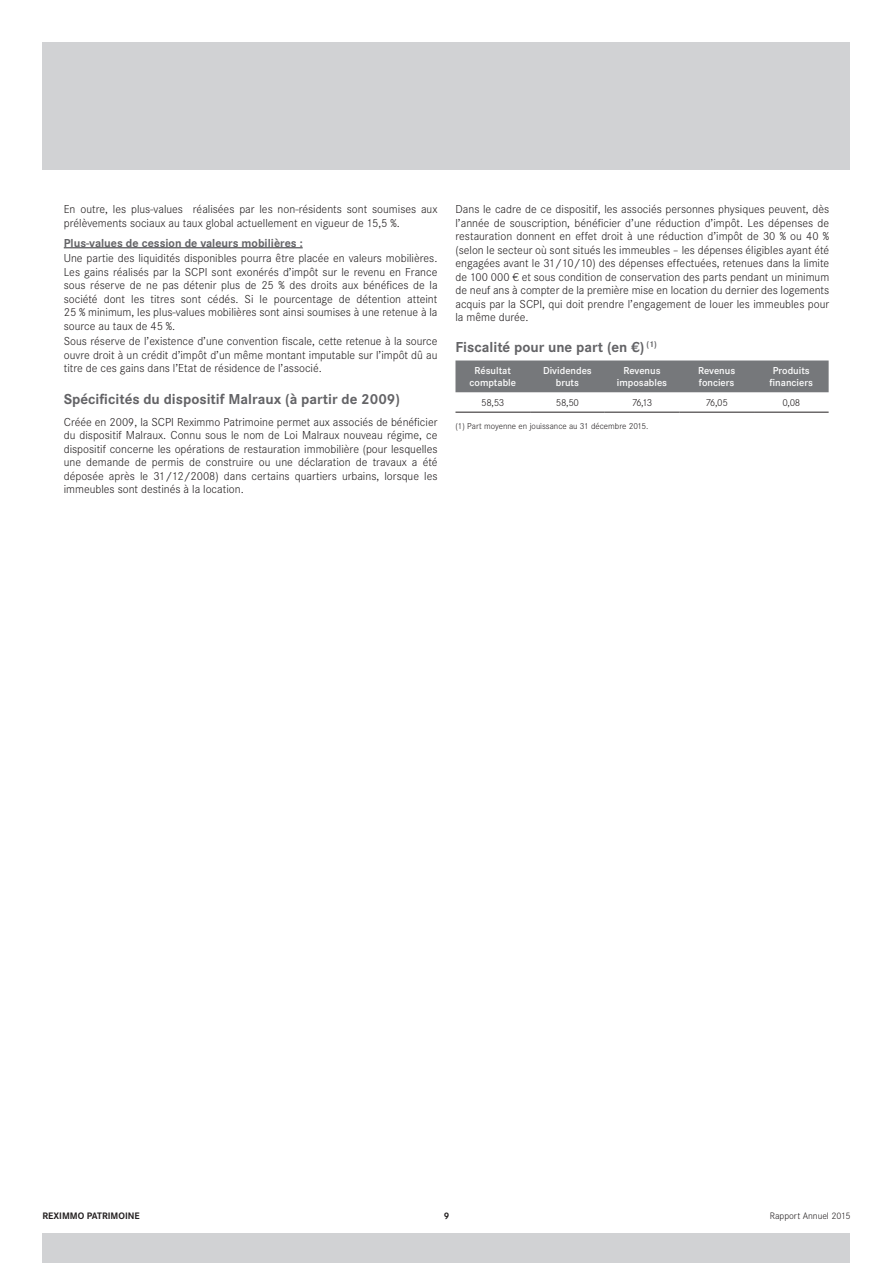
<style>
.page{position:relative;width:893px;height:1263px;background:#fff}
.page>*{position:absolute;margin:0;border:0;box-sizing:border-box;transform-origin:0 0}
.t1{font:700 15px "Corporate S";color:#636366}
.t2{font:300 12px/13.5px "Corporate S";color:#231f20;text-align:justify}
.t3{font:700 12px "Corporate S";color:#636366}
.t4{font:600 10.5px/12px "Corporate S";color:#fff;text-align:center}
.t5{font:300 10.5px "Corporate S";letter-spacing:-.03em;color:#231f20}
.t6{font:700 9.75px "Corporate S";color:#231f20}
.t7{font:300 9.75px "Corporate S";color:#231f20}
.t8{font:300 9px "Corporate S";color:#231f20}
</style>
<div class="page">
<div style="left:43px;top:43px;width:807px;height:127px;background:#d1d2d4"></div>
<div style="left:43px;top:1233px;width:807px;height:30px;background:#d1d2d4"></div>
<hr style="left:64px;top:247px;width:239px;height:1px;background:#636366">
<div style="left:455px;top:360px;width:374px;height:32px;background:#76787b"></div>
<hr style="left:455px;top:412px;width:75px;height:1px;background:#231f20">
<hr style="left:530px;top:412px;width:75px;height:1px;background:#231f20">
<hr style="left:605px;top:412px;width:74px;height:1px;background:#231f20">
<hr style="left:679px;top:412px;width:75px;height:1px;background:#231f20">
<hr style="left:754px;top:412px;width:75px;height:1px;background:#231f20">
<p class="t2" style="left:64px;top:202px;width:375px">En outre, les plus-values réalisées par les non-résidents sont soumises aux prélèvements sociaux au taux global actuellement en vigueur de 15,5 %.</p>
<p class="t3" style="left:64px;top:236px;width:240px">Plus-values de cession de valeurs mobilières :</p>
<p class="t2" style="left:64px;top:251px;width:375px">Une partie des liquidités disponibles pourra être placée en valeurs mobilières.<br>Les gains réalisés par la SCPI sont exonérés d’impôt sur le revenu en France sous réserve de ne pas détenir plus de 25 % des droits aux bénéfices de la société dont les titres sont cédés. Si le pourcentage de détention atteint 25 % minimum, les plus-values mobilières sont ainsi soumises à une retenue à la source au taux de 45 %.</p>
<p class="t2" style="left:64px;top:335px;width:375px">Sous réserve de l’existence d’une convention fiscale, cette retenue à la source ouvre droit à un crédit d’impôt d’un même montant imputable sur l’impôt dû au titre de ces gains dans l’Etat de résidence de l’associé.</p>
<p class="t1" style="left:64px;top:390px;width:338px">Spécificités du dispositif Malraux (à partir de 2009)</p>
<p class="t2" style="left:64px;top:415px;width:375px">Créée en 2009, la SCPI Reximmo Patrimoine permet aux associés de bénéficier du dispositif Malraux. Connu sous le nom de Loi Malraux nouveau régime, ce dispositif concerne les opérations de restauration immobilière (pour lesquelles une demande de permis de construire ou une déclaration de travaux a été déposée après le 31/12/2008) dans certains quartiers urbains, lorsque les immeubles sont destinés à la location.</p>
<p class="t2" style="left:455px;top:202px;width:375px">Dans le cadre de ce dispositif, les associés personnes physiques peuvent, dès l’année de souscription, bénéficier d’une réduction d’impôt. Les dépenses de restauration donnent en effet droit à une réduction d’impôt de 30 % ou 40 % (selon le secteur où sont situés les immeubles – les dépenses éligibles ayant été engagées avant le 31/10/10) des dépenses effectuées, retenues dans la limite de 100 000 € et sous condition de conservation des parts pendant un minimum de neuf ans à compter de la première mise en location du dernier des logements acquis par la SCPI, qui doit prendre l’engagement de louer les immeubles pour la même durée.</p>
<p class="t1" style="left:455px;top:339px;width:203px">Fiscalité pour une part (en €) <sup>(1)</sup></p>
<p class="t4" style="left:470px;top:365px;width:48px">Résultat comptable</p>
<p class="t4" style="left:543px;top:365px;width:50px">Dividendes bruts</p>
<p class="t4" style="left:617px;top:365px;width:52px">Revenus imposables</p>
<p class="t4" style="left:698px;top:365px;width:39px;text-align:left">Revenus fonciers</p>
<p class="t4" style="left:770px;top:365px;width:45px">Produits financiers</p>
<p class="t5" style="left:481px;top:397px;width:25px">58,53</p>
<p class="t5" style="left:556px;top:397px;width:25px">58,50</p>
<p class="t5" style="left:632px;top:397px;width:22px">76,13</p>
<p class="t5" style="left:705px;top:397px;width:24px">76,05</p>
<p class="t5" style="left:782px;top:397px;width:19px">0,08</p>
<p class="t8" style="left:455px;top:420px;width:195px">(1) Part moyenne en jouissance au 31 décembre 2015.</p>
<p class="t6" style="left:43px;top:1210px;width:99px">REXIMMO PATRIMOINE</p>
<p class="t6" style="left:444px;top:1210px;width:7px">9</p>
<p class="t7" style="left:770px;top:1210px;width:82px">Rapport Annuel 2015</p>
</div>
